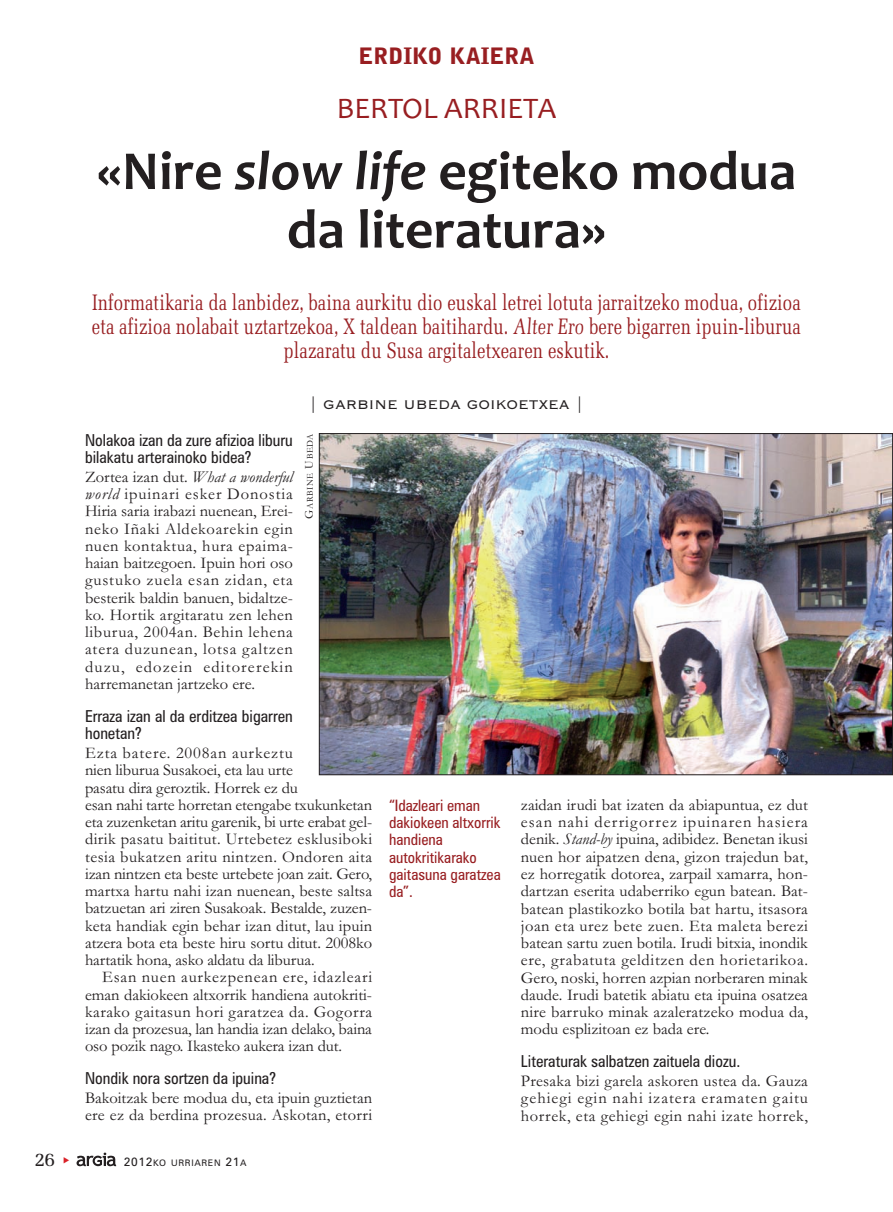
<style>
.page{position:relative;width:893px;height:1212px;background:#fff}
.page>*{position:absolute;margin:0;border:0;box-sizing:border-box;transform-origin:0 0}
.t1{font:700 55.5px/58.5px "Candara";color:#231f20;text-align:center}
.t2{font:30px "Candara";color:#981e21}
.t3{font:22.5px/24px "Memoir Condensed";color:#981e21;text-align:center}
.t4{font:900 22.5px "Bell Gothic Std";color:#981e21}
.t5{font:19.5px "Memoir";color:#231f20}
.t6{font:16.5px/17.2px "Garamond";color:#231f20;text-align:justify}
.t7{font:condensed 16.5px/17.2px "Zurich BT";color:#231f20}
.t8{font:16.5px "Copperplate Gothic BT";color:#231f20}
.t9{font:condensed 15.75px/17.2px "Zurich BT";color:#981e21}
.t10{font:9px "Zurich BT";letter-spacing:.075em;color:#231f20}
.t11{font:9px "Garamond";letter-spacing:.065em;color:#231f20}
.s1{font-style:italic}
.s2{font-size:12px}
</style>
<div class="page">
<svg style="left:77px;top:1152px;width:39px;height:14px"></svg>
<img style="left:321px;top:435px;width:570px;height:338px">
<h3 class="t4" style="left:358px;top:47px;width:177px">ERDIKO KAIERA</h3>
<h2 class="t2" style="left:337px;top:97px;width:221px">BERTOL ARRIETA</h2>
<h1 class="t1" style="left:97px;top:148px;width:701px">«Nire <span class="s1">slow life</span> egiteko modua da literatura»</h1>
<p class="t3" style="left:92px;top:292px;width:710px">Informatikaria da lanbidez, baina aurkitu dio euskal letrei lotuta jarraitzeko modua, ofizioa eta afizioa nolabait uztartzekoa, X taldean baitihardu. <span class="s1">Alter Ero</span> bere bigarren ipuin-liburua plazaratu du Susa argitaletxearen eskutik.</p>
<p class="t8" style="left:309px;top:393px;width:276px">| GARBINE UBEDA GOIKOETXEA |</p>
<p class="t11" style="left:307px;top:519px;width:87px;rotate:-90deg"><span class="s2">G</span>ARBINE <span class="s2">U</span>BEDA</p>
<p class="t7" style="left:85px;top:433px;width:209px">Nolakoa izan da zure afizioa liburu bilakatu arterainoko bidea?</p>
<p class="t6" style="left:85px;top:470px;width:209px">Zortea izan dut. <span class="s1">What a wonderful world</span> ipuinari esker Donostia Hiria saria irabazi nuenean, Erei&shy;neko Iñaki Aldekoarekin egin nuen kontaktua, hura epaima&shy;haian baitzegoen. Ipuin hori oso gustuko zuela esan zidan, eta besterik baldin banuen, bidaltze&shy;ko. Hortik argitaratu zen lehen liburua, 2004an. Behin lehena atera duzunean, lotsa galtzen duzu, edozein editorerekin harremanetan jartzeko ere.</p>
<p class="t7" style="left:85px;top:709px;width:209px">Erraza izan al da erditzea bigarren honetan?</p>
<p class="t6" style="left:85px;top:746px;width:289px;text-align:left">Ezta batere. 2008an aurkeztu<br>nien liburua Susakoei, eta lau urte<br>pasatu dira geroztik. Horrek ez du<br>esan nahi tarte horretan etengabe txukunketan eta zuzenketan aritu garenik, bi urte erabat gel&shy;dirik pasatu baititut. Urtebetez esklusiboki tesia bukatzen aritu nintzen. Ondoren aita izan nintzen eta beste urtebete joan zait. Gero, martxa hartu nahi izan nuenean, beste saltsa batzuetan ari ziren Susakoak. Bestalde, zuzen&shy;keta handiak egin behar izan ditut, lau ipuin atzera bota eta beste hiru sortu ditut. 2008ko hartatik hona, asko aldatu da liburua.</p>
<p class="t6" style="left:85px;top:970px;width:289px;text-indent:17px">Esan nuen aurkezpenean ere, idazleari eman dakiokeen altxorrik handiena autokriti&shy;karako gaitasun hori garatzea da. Gogorra izan da prozesua, lan handia izan delako, baina oso pozik nago. Ikasteko aukera izan dut.</p>
<p class="t7" style="left:85px;top:1071px;width:192px">Nondik nora sortzen da ipuina?</p>
<p class="t6" style="left:85px;top:1091px;width:289px">Bakoitzak bere modua du, eta ipuin guztietan ere ez da berdina prozesua. Askotan, etorri</p>
<p class="t6" style="left:521px;top:798px;width:289px">zaidan irudi bat izaten da abiapuntua, ez dut esan nahi derrigorrez ipuinaren hasiera denik. <span class="s1">Stand-by</span> ipuina, adibidez. Benetan ikusi nuen hor aipatzen dena, gizon trajedun bat, ez horregatik dotorea, zarpail xamarra, hon&shy;dartzan eserita udaberriko egun batean. Bat&shy;batean plastikozko botila bat hartu, itsasora joan eta urez bete zuen. Eta maleta berezi batean sartu zuen botila. Irudi bitxia, inondik ere, grabatuta gelditzen den horietarikoa.<br>Gero, noski, horren azpian norberaren minak daude. Irudi batetik abiatu eta ipuina osatzea nire barruko minak azaleratzeko modua da, modu esplizitoan ez bada ere.</p>
<p class="t7" style="left:521px;top:1054px;width:221px">Literaturak salbatzen zaituela diozu.</p>
<p class="t6" style="left:521px;top:1074px;width:289px">Presaka bizi garela askoren ustea da. Gauza gehiegi egin nahi izatera eramaten gaitu horrek, eta gehiegi egin nahi izate horrek,</p>
<p class="t9" style="left:389px;top:798px;width:113px">“Idazleari eman dakiokeen altxorrik handiena autokritikarako gaitasuna garatzea da”.</p>
<p class="t5" style="left:35px;top:1147px;width:22px">26</p>
<p class="t10" style="left:124px;top:1160px;width:124px"><span class="s2">2012</span>KO URRIAREN <span class="s2">21</span>A</p>
</div>
